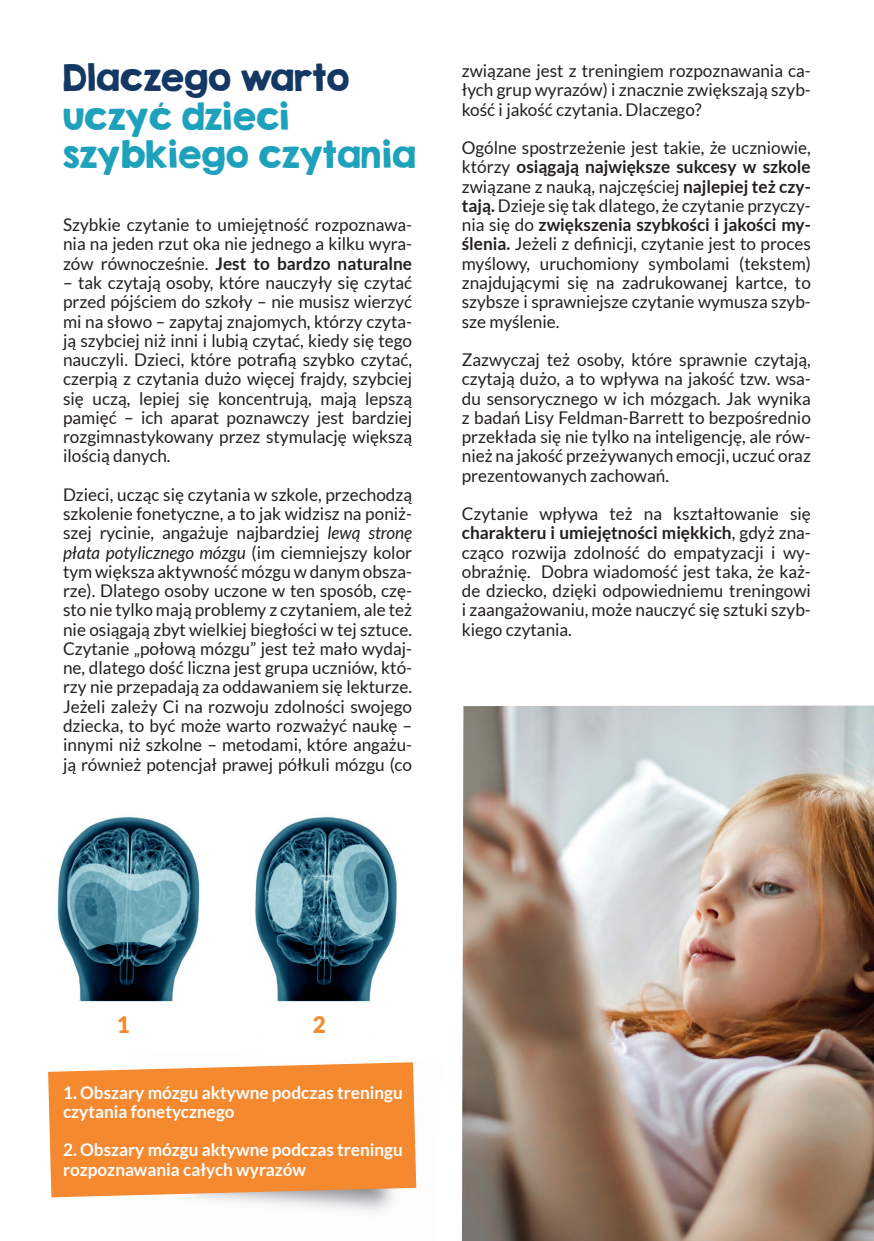
<style>
.page{position:relative;width:874px;height:1241px;background:#fff}
.page>*{position:absolute;margin:0;border:0;box-sizing:border-box;transform-origin:0 0}
.t1{font:33.25px/38.5px "KG Second Chances Solid";color:#1ea1bb}
.TXT{font:900 22.75px "Lato";color:#f58930}
.TXT-2{font:17.5px/19.2px "Lato";color:#231f20;text-align:justify}
.TXT-3{font:700 17.5px/19.2px "Lato";color:#fff}
.s1{color:#133863}
.s2{font-weight:700}
.s3{font-style:italic}
</style>
<div class="page">
<svg style="left:48px;top:1062px;width:368px;height:135px;background:#f4903e"></svg>
<img style="left:57px;top:816px;width:340px;height:186px">
<img style="left:462px;top:705px;width:411px;height:535px">
<p class="t1" style="left:63px;top:58px;width:354px"><span class="s1">Dlaczego warto </span>uczyć dzieci szybkiego czytania</p>
<p class="TXT-2" style="left:63px;top:215px;width:350px">Szybkie czytanie to umiejętność rozpoznawa&shy;nia na jeden rzut oka nie jednego a kilku wyra&shy;zów równocześnie. <span class="s2">Jest to bardzo naturalne</span></p>
<p class="TXT-2" style="left:63px;top:273px;width:350px">– tak czytają osoby, które nauczyły się czytać przed pójściem do szkoły – nie musisz wierzyć mi na słowo – zapytaj znajomych, którzy czyta&shy;ją szybciej niż inni i lubią czytać, kiedy się tego nauczyli. Dzieci, które potrafią szybko czytać, czerpią z czytania dużo więcej frajdy, szybciej się uczą, lepiej się koncentrują, mają lepszą pamięć – ich aparat poznawczy jest bardziej rozgimnastykowany przez stymulację większą ilością danych.</p>
<p class="TXT-2" style="left:63px;top:484px;width:350px">Dzieci, ucząc się czytania w szkole, przechodzą szkolenie fonetyczne, a to jak widzisz na poniż&shy;szej rycinie, angażuje najbardziej <span class="s3">lewą stronę płata potylicznego mózgu</span> (im ciemniejszy kolor tym większa aktywność mózgu w danym obsza&shy;rze). Dlatego osoby uczone w ten sposób, czę&shy;sto nie tylko mają problemy z czytaniem, ale też nie osiągają zbyt wielkiej biegłości w tej sztuce.<br>Czytanie „połową mózgu” jest też mało wydaj&shy;ne, dlatego dość liczna jest grupa uczniów, któ&shy;rzy nie przepadają za oddawaniem się lekturze.<br>Jeżeli zależy Ci na rozwoju zdolności swojego dziecka, to być może warto rozważyć naukę – innymi niż szkolne – metodami, które angażu&shy;ją również potencjał prawej półkuli mózgu (co</p>
<p class="TXT-2" style="left:461px;top:61px;width:350px">związane jest z treningiem rozpoznawania ca&shy;łych grup wyrazów) i znacznie zwiększają szyb&shy;kość i jakość czytania. Dlaczego?</p>
<p class="TXT-2" style="left:461px;top:138px;width:350px">Ogólne spostrzeżenie jest takie, że uczniowie, którzy <span class="s2">osiągają największe sukcesy w szkole </span>związane z nauką, najczęściej <span class="s2">najlepiej też czy&shy;tają.</span> Dzieje się tak dlatego, że czytanie przyczy&shy;nia się do <span class="s2">zwiększenia szybkości i jakości my&shy;ślenia.</span> Jeżeli z definicji, czytanie jest to proces myślowy, uruchomiony symbolami (tekstem) znajdującymi się na zadrukowanej kartce, to szybsze i sprawniejsze czytanie wymusza szyb&shy;sze myślenie.</p>
<p class="TXT-2" style="left:461px;top:350px;width:350px">Zazwyczaj też osoby, które sprawnie czytają, czytają dużo, a to wpływa na jakość tzw. wsa&shy;du sensorycznego w ich mózgach. Jak wynika z badań Lisy Feldman-Barrett to bezpośrednio przekłada się nie tylko na inteligencję, ale rów&shy;nież na jakość przeżywanych emocji, uczuć oraz prezentowanych zachowań.</p>
<p class="TXT-2" style="left:461px;top:504px;width:350px">Czytanie wpływa też na kształtowanie się <span class="s2">charakteru i umiejętności miękkich</span>, gdyż zna&shy;cząco rozwija zdolność do empatyzacji i wy&shy;obraźnię. Dobra wiadomość jest taka, że każ&shy;de dziecko, dzięki odpowiedniemu treningowi i zaangażowaniu, może nauczyć się sztuki szyb&shy;kiego czytania.</p>
<p class="TXT" style="left:117px;top:1011px;width:14px">1</p>
<p class="TXT" style="left:313px;top:1011px;width:14px">2</p>
<p class="TXT-3" style="left:63px;top:1082px;width:341px">1. Obszary mózgu aktywne podczas treningu czytania fonetycznego</p>
<p class="TXT-3" style="left:63px;top:1139px;width:341px">2. Obszary mózgu aktywne podczas treningu rozpoznawania całych wyrazów</p>
</div>
